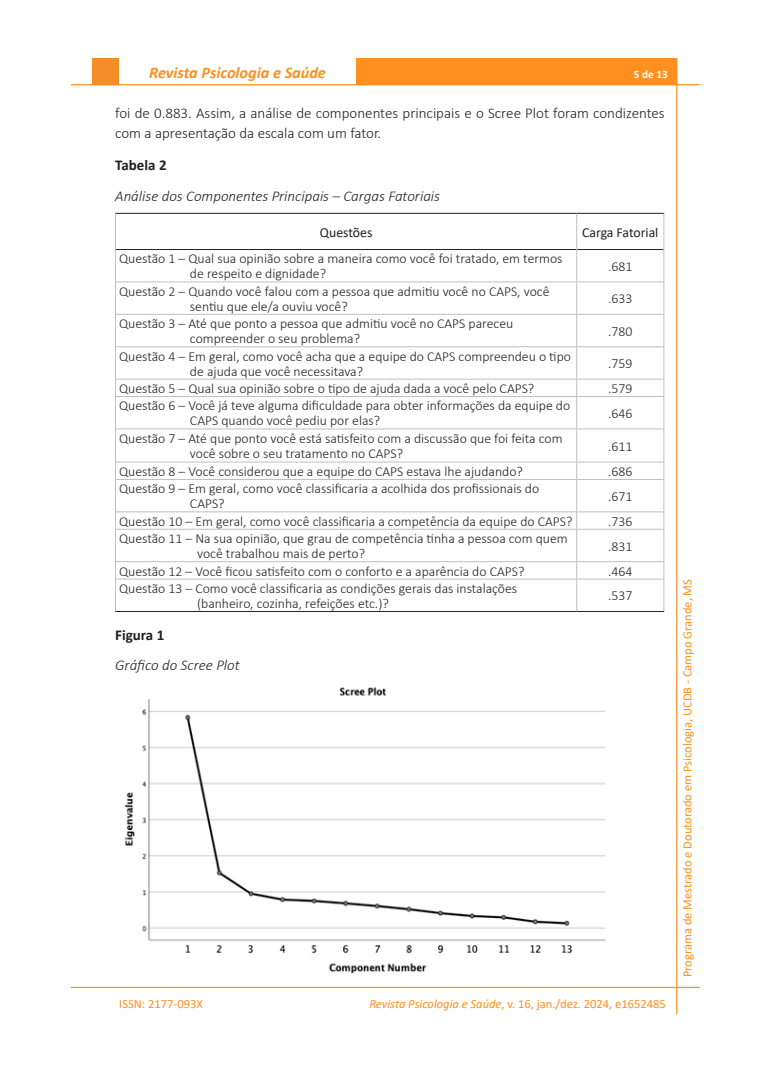
<style>
.page{position:relative;width:780px;height:1088px;background:#fff}
.page>*{position:absolute;margin:0;border:0;box-sizing:border-box;transform-origin:0 0}
.t1{font:italic 700 16.25px "Calibri";color:#ff8f1e}
.Corpo_do_texto{font:300 15px/20px "Calibri";color:#231f20}
.Tabela2{font:italic 300 15px "Calibri";color:#231f20}
.Tabela1{font:700 15px "Calibri";color:#231f20}
.t2{font:300 13.75px/15px "Calibri";color:#231f20}
.t3{font:13.75px "Calibri";color:#231f20}
.t4{font:12.5px "Calibri";color:#ff8f1e}
.t5{font:700 11.25px "Calibri";color:#fff}
.s1{color:#fff}
.s2{font-style:italic}
</style>
<div class="page">
<div style="left:356px;top:58px;width:320px;height:27px;background:#ff8f1e"></div>
<hr style="left:71px;top:84px;width:628px;height:1px;background:#ff8f1e">
<hr style="left:676px;top:58px;width:1px;height:956px;background:#ff8f1e">
<hr style="left:71px;top:987px;width:628px;height:1px;background:#ff8f1e">
<div style="left:92px;top:58px;width:26px;height:27px;background:#f68e27"></div>
<hr style="left:115px;top:213px;width:461px;height:1px;background:#231f20">
<hr style="left:576px;top:213px;width:88px;height:1px;background:#231f20">
<hr style="left:116px;top:249px;width:460px;height:1px;background:#231f20">
<hr style="left:577px;top:249px;width:86px;height:1px;background:#231f20">
<hr style="left:115px;top:282px;width:461px;height:1px;background:#bfbfbf">
<hr style="left:576px;top:282px;width:88px;height:1px;background:#bfbfbf">
<hr style="left:115px;top:314px;width:461px;height:1px;background:#bfbfbf">
<hr style="left:576px;top:314px;width:88px;height:1px;background:#bfbfbf">
<hr style="left:115px;top:346px;width:461px;height:1px;background:#bfbfbf">
<hr style="left:576px;top:346px;width:88px;height:1px;background:#bfbfbf">
<hr style="left:115px;top:379px;width:461px;height:1px;background:#bfbfbf">
<hr style="left:576px;top:379px;width:88px;height:1px;background:#bfbfbf">
<hr style="left:115px;top:396px;width:461px;height:1px;background:#bfbfbf">
<hr style="left:576px;top:396px;width:88px;height:1px;background:#bfbfbf">
<hr style="left:115px;top:429px;width:461px;height:1px;background:#bfbfbf">
<hr style="left:576px;top:429px;width:88px;height:1px;background:#bfbfbf">
<hr style="left:115px;top:462px;width:461px;height:1px;background:#bfbfbf">
<hr style="left:576px;top:462px;width:88px;height:1px;background:#bfbfbf">
<hr style="left:115px;top:479px;width:461px;height:1px;background:#bfbfbf">
<hr style="left:576px;top:479px;width:88px;height:1px;background:#bfbfbf">
<hr style="left:115px;top:511px;width:461px;height:1px;background:#bfbfbf">
<hr style="left:576px;top:511px;width:88px;height:1px;background:#bfbfbf">
<hr style="left:115px;top:529px;width:461px;height:1px;background:#bfbfbf">
<hr style="left:576px;top:529px;width:88px;height:1px;background:#bfbfbf">
<hr style="left:115px;top:561px;width:461px;height:1px;background:#bfbfbf">
<hr style="left:576px;top:561px;width:88px;height:1px;background:#bfbfbf">
<hr style="left:115px;top:579px;width:461px;height:1px;background:#bfbfbf">
<hr style="left:576px;top:579px;width:88px;height:1px;background:#bfbfbf">
<hr style="left:115px;top:611px;width:461px;height:1px;background:#231f20">
<hr style="left:576px;top:611px;width:88px;height:1px;background:#231f20">
<hr style="left:115px;top:214px;width:1px;height:35px;background:#bfbfbf">
<hr style="left:115px;top:249px;width:1px;height:33px;background:#bfbfbf">
<hr style="left:115px;top:282px;width:1px;height:32px;background:#bfbfbf">
<hr style="left:115px;top:315px;width:1px;height:31px;background:#bfbfbf">
<hr style="left:115px;top:347px;width:1px;height:32px;background:#bfbfbf">
<svg style="left:115px;top:379px;width:1px;height:17px"></svg>
<hr style="left:115px;top:397px;width:1px;height:32px;background:#bfbfbf">
<hr style="left:115px;top:429px;width:1px;height:33px;background:#bfbfbf">
<svg style="left:115px;top:462px;width:1px;height:17px"></svg>
<hr style="left:115px;top:480px;width:1px;height:31px;background:#bfbfbf">
<svg style="left:115px;top:512px;width:1px;height:17px"></svg>
<hr style="left:115px;top:529px;width:1px;height:32px;background:#bfbfbf">
<svg style="left:115px;top:562px;width:1px;height:17px"></svg>
<hr style="left:115px;top:579px;width:1px;height:32px;background:#bfbfbf">
<hr style="left:576px;top:214px;width:1px;height:35px;background:#bfbfbf">
<hr style="left:663px;top:214px;width:1px;height:35px;background:#bfbfbf">
<hr style="left:576px;top:249px;width:1px;height:33px;background:#bfbfbf">
<hr style="left:663px;top:249px;width:1px;height:33px;background:#bfbfbf">
<hr style="left:576px;top:282px;width:1px;height:32px;background:#bfbfbf">
<hr style="left:663px;top:282px;width:1px;height:32px;background:#bfbfbf">
<hr style="left:576px;top:315px;width:1px;height:31px;background:#bfbfbf">
<hr style="left:663px;top:315px;width:1px;height:31px;background:#bfbfbf">
<hr style="left:576px;top:347px;width:1px;height:32px;background:#bfbfbf">
<hr style="left:663px;top:347px;width:1px;height:32px;background:#bfbfbf">
<svg style="left:576px;top:379px;width:1px;height:17px"></svg>
<svg style="left:663px;top:379px;width:1px;height:17px"></svg>
<hr style="left:576px;top:397px;width:1px;height:32px;background:#bfbfbf">
<hr style="left:663px;top:397px;width:1px;height:32px;background:#bfbfbf">
<hr style="left:576px;top:429px;width:1px;height:33px;background:#bfbfbf">
<hr style="left:663px;top:429px;width:1px;height:33px;background:#bfbfbf">
<svg style="left:576px;top:462px;width:1px;height:17px"></svg>
<svg style="left:663px;top:462px;width:1px;height:17px"></svg>
<hr style="left:576px;top:480px;width:1px;height:31px;background:#bfbfbf">
<hr style="left:663px;top:480px;width:1px;height:31px;background:#bfbfbf">
<svg style="left:576px;top:512px;width:1px;height:17px"></svg>
<svg style="left:663px;top:512px;width:1px;height:17px"></svg>
<hr style="left:576px;top:529px;width:1px;height:32px;background:#bfbfbf">
<hr style="left:663px;top:529px;width:1px;height:32px;background:#bfbfbf">
<svg style="left:576px;top:562px;width:1px;height:17px"></svg>
<svg style="left:663px;top:562px;width:1px;height:17px"></svg>
<hr style="left:576px;top:579px;width:1px;height:32px;background:#bfbfbf">
<hr style="left:663px;top:579px;width:1px;height:32px;background:#bfbfbf">
<img style="left:124px;top:687px;width:482px;height:287px">
<p class="t1" style="left:149px;top:61px;width:183px">Revista Psicologia e Saúde<span class="s1">.</span></p>
<p class="t5" style="left:634px;top:66px;width:35px">5 de 13</p>
<p class="Corpo_do_texto" style="left:115px;top:102px;width:551px">foi de 0.883. Assim, a análise de componentes principais e o Scree Plot foram condizentes com a apresentação da escala com um fator.</p>
<p class="Tabela1" style="left:115px;top:155px;width:53px">Tabela 2</p>
<p class="Tabela2" style="left:115px;top:187px;width:326px">Análise dos Componentes Principais – Cargas Fatoriais</p>
<p class="t3" style="left:320px;top:222px;width:54px">Questões</p>
<p class="t3" style="left:582px;top:222px;width:78px">Carga Fatorial</p>
<p class="t2" style="left:190px;top:251px;width:374px;text-indent:-71px">Questão 1 – Qual sua opinião sobre a maneira como você foi tratado, em termos de respeito e dignidade?</p>
<p class="t2" style="left:608px;top:259px;width:26px">.681</p>
<p class="t2" style="left:190px;top:284px;width:361px;text-indent:-71px">Questão 2 – Quando você falou com a pessoa que admitiu você no CAPS, você sentiu que ele/a ouviu você?</p>
<p class="t2" style="left:608px;top:291px;width:26px">.633</p>
<p class="t2" style="left:190px;top:316px;width:325px;text-indent:-71px">Questão 3 – Até que ponto a pessoa que admitiu você no CAPS pareceu compreender o seu problema?</p>
<p class="t2" style="left:608px;top:323px;width:26px">.780</p>
<p class="t2" style="left:190px;top:348px;width:382px;text-indent:-71px">Questão 4 – Em geral, como você acha que a equipe do CAPS compreendeu o tipo de ajuda que você necessitava?</p>
<p class="t2" style="left:608px;top:356px;width:26px">.759</p>
<p class="t2" style="left:119px;top:381px;width:417px">Questão 5 – Qual sua opinião sobre o tipo de ajuda dada a você pelo CAPS?</p>
<p class="t2" style="left:608px;top:381px;width:26px">.579</p>
<p class="t2" style="left:190px;top:398px;width:382px;text-indent:-71px">Questão 6 – Você já teve alguma dificuldade para obter informações da equipe do<br>CAPS quando você pediu por elas?</p>
<p class="t2" style="left:608px;top:406px;width:26px">.646</p>
<p class="t2" style="left:190px;top:431px;width:374px;text-indent:-71px">Questão 7 – Até que ponto você está satisfeito com a discussão que foi feita com você sobre o seu tratamento no CAPS?</p>
<p class="t2" style="left:608px;top:438px;width:26px">.611</p>
<p class="t2" style="left:119px;top:464px;width:405px">Questão 8 – Você considerou que a equipe do CAPS estava lhe ajudando?</p>
<p class="t2" style="left:608px;top:464px;width:26px">.686</p>
<p class="t2" style="left:190px;top:481px;width:351px;text-indent:-71px">Questão 9 – Em geral, como você classificaria a acolhida dos profissionais do<br>CAPS?</p>
<p class="t2" style="left:608px;top:489px;width:26px">.671</p>
<p class="t2" style="left:119px;top:513px;width:455px">Questão 10 – Em geral, como você classificaria a competência da equipe do CAPS?</p>
<p class="t2" style="left:608px;top:513px;width:26px">.736</p>
<p class="t2" style="left:197px;top:531px;width:372px;text-indent:-78px">Questão 11 – Na sua opinião, que grau de competência tinha a pessoa com quem você trabalhou mais de perto?</p>
<p class="t2" style="left:608px;top:538px;width:26px">.831</p>
<p class="t2" style="left:119px;top:563px;width:407px">Questão 12 – Você ficou satisfeito com o conforto e a aparência do CAPS?</p>
<p class="t2" style="left:608px;top:563px;width:26px">.464</p>
<p class="t2" style="left:197px;top:581px;width:321px;text-indent:-78px">Questão 13 – Como você classificaria as condições gerais das instalações (banheiro, cozinha, refeições etc.)?</p>
<p class="t2" style="left:608px;top:588px;width:26px">.537</p>
<p class="Tabela1" style="left:115px;top:624px;width:51px">Figura 1</p>
<p class="Tabela2" style="left:115px;top:656px;width:126px">Gráfico do Scree Plot</p>
<p class="t4" style="left:119px;top:995px;width:85px">ISSN: 2177-093X</p>
<p class="t4" style="left:369px;top:995px;width:298px"><span class="s2">Revista Psicologia e Saúde</span>, v. 16, jan./dez. 2024, e1652485</p>
<p class="t4" style="left:678px;top:977px;width:400px;rotate:-90deg">Programa de Mestrado e Doutorado em Psicologia, UCDB - Campo Grande, MS</p>
</div>
